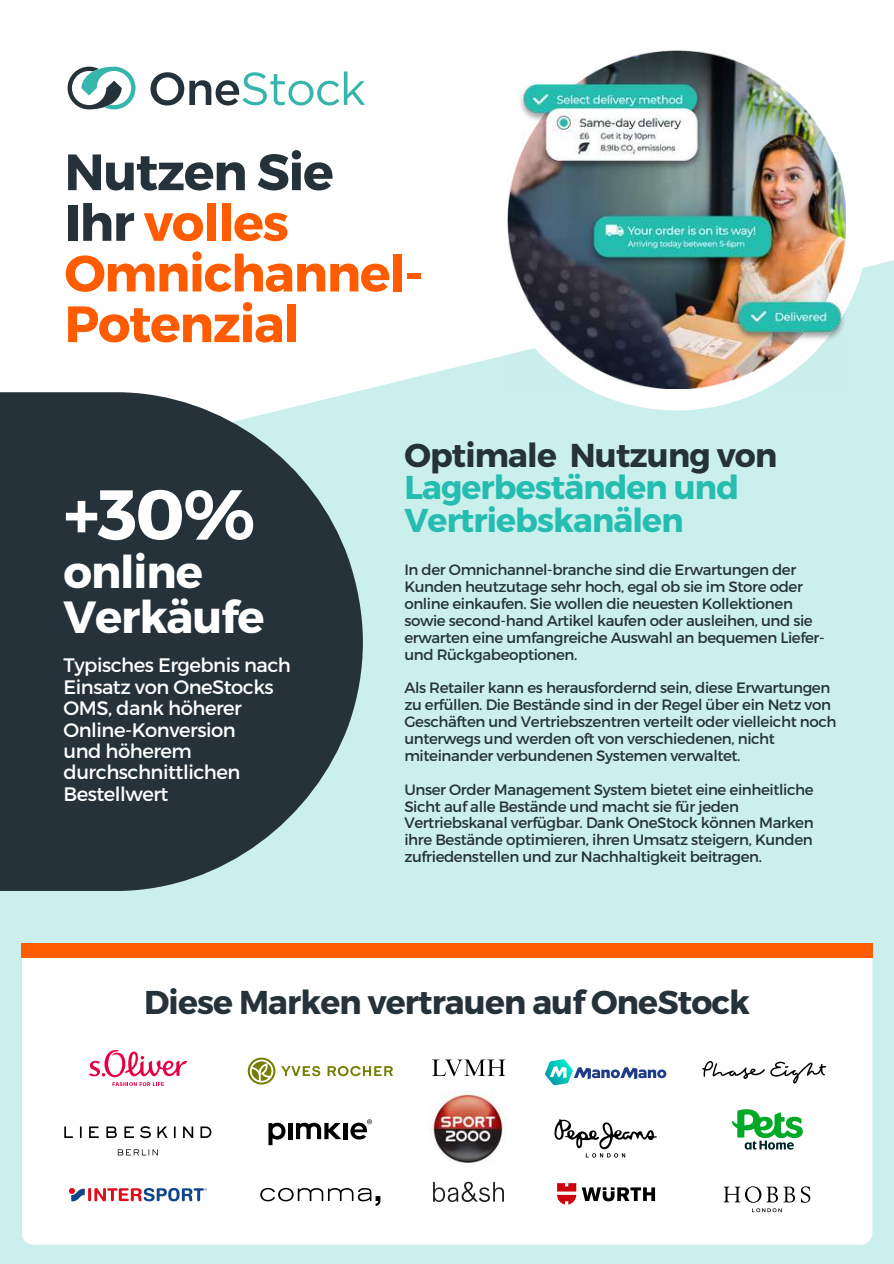
<style>
.page{position:relative;width:894px;height:1264px;background:#fff}
.page>*{position:absolute;margin:0;border:0;box-sizing:border-box;transform-origin:0 0}
.t1{font:700 70.5px "Montserrat";color:#fff}
.t2{font:700 51px/50.7px "Montserrat";letter-spacing:-.025em;color:#ff5c01}
.t3{font:700 45px/45px "Montserrat";letter-spacing:-.025em;color:#fff}
.t4{font:700 33px "Montserrat";letter-spacing:-.025em;color:#263239}
.t5{font:700 33px "Montserrat";letter-spacing:-.025em;color:#24bdb0}
.t6{font:19.5px/21.3px "Montserrat";letter-spacing:-.025em;color:#fff}
.t7{font:15px/16.8px "Montserrat";letter-spacing:-.025em;color:#263239}
.s1{color:#263239}
</style>
<div class="page">
<div style="left:0;top:0;width:893px;height:1263px;background:#caefec"></div>
<svg style="left:0;top:257px;width:893px;height:154px;background:#f8fdfc"></svg>
<div style="left:0;top:0;width:893px;height:257px;background:#fff"></div>
<div style="left:22px;top:943px;width:850px;height:301px;background:#fff;border-radius:11px"></div>
<svg style="left:150px;top:71px;width:215px;height:34px"></svg>
<svg style="left:68px;top:67px;width:67px;height:42px"></svg>
<svg style="left:0;top:392px;width:363px;height:498px;background:#3e4d53"></svg>
<svg style="left:484px;top:50px;width:384px;height:360px"></svg>
<img style="left:507px;top:51px;width:338px;height:337px">
<div style="left:22px;top:943px;width:850px;height:15px;background:#ff5c01"></div>
<svg style="left:281px;top:1066px;width:39px;height:10px"></svg>
<svg style="left:248px;top:1057px;width:27px;height:27px"></svg>
<svg style="left:327px;top:1065px;width:66px;height:11px"></svg>
<svg style="left:260px;top:1187px;width:120px;height:18px"></svg>
<svg style="left:268px;top:1122px;width:17px;height:23px"></svg>
<hr style="left:288px;top:1123px;width:4px;height:16px;background:#000">
<svg style="left:296px;top:1122px;width:45px;height:17px"></svg>
<hr style="left:343px;top:1122px;width:4px;height:17px;background:#000">
<svg style="left:350px;top:1119px;width:22px;height:20px"></svg>
<svg style="left:554px;top:1119px;width:102px;height:38px"></svg>
<svg style="left:545px;top:1059px;width:121px;height:26px"></svg>
<svg style="left:557px;top:1183px;width:98px;height:21px"></svg>
<svg style="left:89px;top:1050px;width:98px;height:35px"></svg>
<svg style="left:64px;top:1126px;width:147px;height:12px"></svg>
<svg style="left:118px;top:1149px;width:40px;height:6px"></svg>
<svg style="left:69px;top:1188px;width:138px;height:13px"></svg>
<svg style="left:432px;top:1059px;width:73px;height:17px"></svg>
<svg style="left:433px;top:1181px;width:71px;height:20px"></svg>
<img style="left:428px;top:1091px;width:79px;height:72px">
<svg style="left:770px;top:1061px;width:55px;height:22px"></svg>
<svg style="left:702px;top:1061px;width:62px;height:17px"></svg>
<svg style="left:723px;top:1186px;width:54px;height:16px"></svg>
<svg style="left:783px;top:1186px;width:11px;height:16px"></svg>
<svg style="left:800px;top:1186px;width:10px;height:16px"></svg>
<svg style="left:752px;top:1208px;width:29px;height:4px"></svg>
<svg style="left:732px;top:1109px;width:70px;height:40px"></svg>
<h2 class="t2" style="left:64px;top:147px;width:360px"><span class="s1">Nutzen Sie<br>Ihr</span> volles<br>Omnichannel-<br>Potenzial</h2>
<h1 class="t1" style="left:63px;top:471px;width:193px">+30%</h1>
<h3 class="t3" style="left:63px;top:550px;width:202px">online<br>Verkäufe</h3>
<h3 class="t6" style="left:63px;top:654px;width:229px">Typisches Ergebnis nach<br>Einsatz von OneStocks<br>OMS, dank höherer<br>Online-Konversion<br>und höherem durchschnittlichen<br>Bestellwert</h3>
<h3 class="t4" style="left:404px;top:434px;width:374px">Optimale Nutzung von</h3>
<h3 class="t5" style="left:404px;top:467px;width:336px">Lagerbeständen und</h3>
<h3 class="t5" style="left:404px;top:500px;width:280px">Vertriebskanälen</h3>
<p class="t7" style="left:404px;top:561px;width:421px">In der Omnichannel-branche sind die Erwartungen der Kunden heutzutage sehr hoch, egal ob sie im Store oder online einkaufen. Sie wollen die neuesten Kollektionen sowie second-hand Artikel kaufen oder ausleihen, und sie erwarten eine umfangreiche Auswahl an bequemen Liefer&shy;und Rückgabeoptionen.</p>
<p class="t7" style="left:404px;top:679px;width:433px">Als Retailer kann es herausfordernd sein, diese Erwartungen zu erfüllen. Die Bestände sind in der Regel über ein Netz von Geschäften und Vertriebszentren verteilt oder vielleicht noch unterwegs und werden oft von verschiedenen, nicht miteinander verbundenen Systemen verwaltet.</p>
<p class="t7" style="left:404px;top:780px;width:411px">Unser Order Management System bietet eine einheitliche Sicht auf alle Bestände und macht sie für jeden Vertriebskanal verfügbar. Dank OneStock können Marken ihre Bestände optimieren, ihren Umsatz steigern, Kunden zufriedenstellen und zur Nachhaltigkeit beitragen.</p>
<h3 class="t4" style="left:144px;top:981px;width:607px">Diese Marken vertrauen auf OneStock</h3>
</div>
